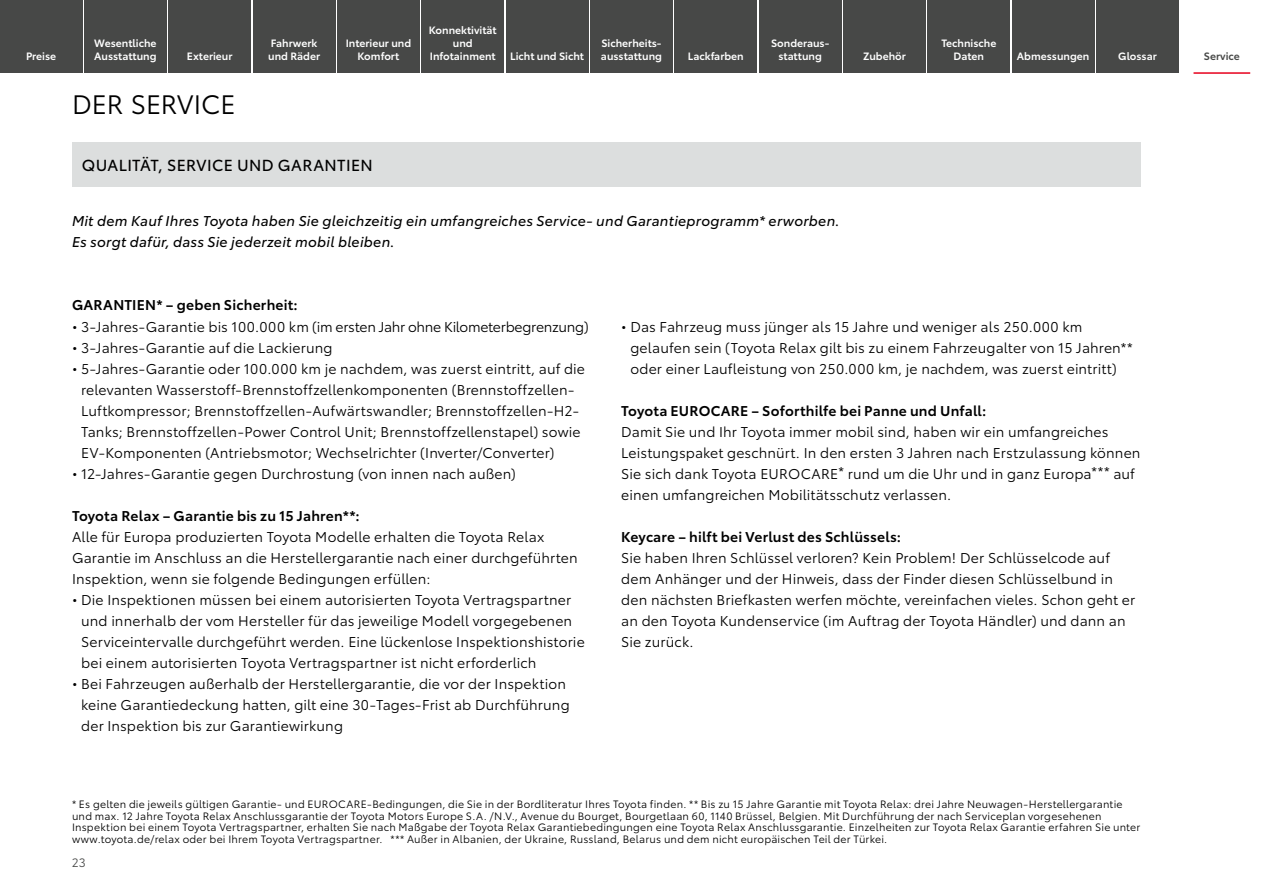
<style>
.page{position:relative;width:1263px;height:893px;background:#fff}
.page>*{position:absolute;margin:0;border:0;box-sizing:border-box;transform-origin:0 0}
.t1{font:26.25px "Toyota Type";letter-spacing:-.005em;color:#000}
.t2{font:15.75px "Toyota Type";letter-spacing:.025em;color:#000}
.t3{font:14.1px/21px "Toyota Type";letter-spacing:.01em;color:#000}
.t4{font:italic 14.1px/21px "Toyota Type";letter-spacing:.015em;color:#000}
.t5{font:14.1px "Toyota Type";letter-spacing:-.015em;color:#000}
.t6{font:600 14.1px "Toyota Type";letter-spacing:.015em;color:#000}
.t7{font:12px "Toyota Type";color:#474847}
.t8{font:10.5px/11.7px "Toyota Type";letter-spacing:.02em;color:#000}
._1_Verlinkung{font:600 10.5px/12.6px "Toyota Type";color:#fff;text-align:center}
._1_Verlinkung_aktuell{font:600 10.5px "Toyota Type";color:#474847}
.s1{font-weight:600}
</style>
<div class="page">
<div style="left:72px;top:142px;width:1069px;height:45px;background:#dcdede"></div>
<div style="left:0;top:0;width:82px;height:72px;background:#474847"></div>
<div style="left:84px;top:0;width:83px;height:72px;background:#474847"></div>
<div style="left:169px;top:0;width:82px;height:72px;background:#474847"></div>
<div style="left:253px;top:0;width:82px;height:72px;background:#474847"></div>
<div style="left:337px;top:0;width:83px;height:72px;background:#474847"></div>
<div style="left:422px;top:0;width:82px;height:72px;background:#474847"></div>
<div style="left:506px;top:0;width:82px;height:72px;background:#474847"></div>
<div style="left:590px;top:0;width:83px;height:72px;background:#474847"></div>
<div style="left:675px;top:0;width:82px;height:72px;background:#474847"></div>
<div style="left:759px;top:0;width:82px;height:72px;background:#474847"></div>
<div style="left:843px;top:0;width:83px;height:72px;background:#474847"></div>
<div style="left:928px;top:0;width:82px;height:72px;background:#474847"></div>
<div style="left:1012px;top:0;width:82px;height:72px;background:#474847"></div>
<div style="left:1096px;top:0;width:83px;height:72px;background:#474847"></div>
<hr style="left:1193px;top:72px;width:57px;height:2px;background:#e7001d">
<p class="_1_Verlinkung" style="left:26px;top:49px;width:32px">Preise</p>
<p class="_1_Verlinkung" style="left:94px;top:36px;width:64px;text-align:left">Wesentliche<br>Ausstattung</p>
<p class="_1_Verlinkung" style="left:187px;top:49px;width:47px">Exterieur</p>
<p class="t1" style="left:72px;top:86px;width:165px">DER SERVICE</p>
<p class="_1_Verlinkung" style="left:268px;top:36px;width:53px;text-align:left">Fahrwerk und Räder</p>
<p class="_1_Verlinkung" style="left:346px;top:36px;width:67px">Interieur und<br>Komfort</p>
<p class="t2" style="left:82px;top:153px;width:292px">QUALITÄT, SERVICE UND GARANTIEN</p>
<p class="_1_Verlinkung" style="left:429px;top:23px;width:69px">Konnektivität und<br>Infotainment</p>
<p class="_1_Verlinkung" style="left:510px;top:49px;width:75px">Licht und Sicht</p>
<p class="_1_Verlinkung" style="left:601px;top:36px;width:63px;text-align:left">Sicherheits&shy;ausstattung</p>
<p class="_1_Verlinkung" style="left:688px;top:49px;width:57px">Lackfarben</p>
<p class="_1_Verlinkung" style="left:771px;top:36px;width:60px">Sonderaus&shy;stattung</p>
<p class="t4" style="left:72px;top:209px;width:769px">Mit dem Kauf Ihres Toyota haben Sie gleichzeitig ein umfangreiches Service- und Garantieprogramm* erworben.<br>Es sorgt dafür, dass Sie jederzeit mobil bleiben.</p>
<p class="_1_Verlinkung" style="left:863px;top:49px;width:44px">Zubehör</p>
<p class="_1_Verlinkung" style="left:941px;top:36px;width:56px">Technische<br>Daten</p>
<p class="_1_Verlinkung" style="left:1017px;top:49px;width:74px">Abmessungen</p>
<p class="_1_Verlinkung" style="left:1118px;top:49px;width:40px">Glossar</p>
<p class="_1_Verlinkung_aktuell" style="left:1204px;top:48px;width:37px">Service</p>
<p class="t6" style="left:72px;top:295px;width:227px">GARANTIEN* – geben Sicherheit:</p>
<p class="t5" style="left:72px;top:316px;width:518px">• 3-Jahres-Garantie bis 100.000 km (im ersten Jahr ohne Kilometerbegrenzung)</p>
<p class="t3" style="left:72px;top:336px;width:262px">• 3-Jahres-Garantie auf die Lackierung</p>
<p class="t3" style="left:81px;top:357px;width:505px;text-indent:-9px">• 5-Jahres-Garantie oder 100.000 km je nachdem, was zuerst eintritt, auf die relevanten Wasserstoff-Brennstoffzellenkomponenten (Brennstoffzellen-Luftkompressor; Brennstoffzellen-Aufwärtswandler; Brennstoffzellen-H2- Tanks; Brennstoffzellen-Power Control Unit; Brennstoffzellenstapel) sowie EV-Komponenten (Antriebsmotor; Wechselrichter (Inverter/Converter)</p>
<p class="t3" style="left:72px;top:462px;width:445px">• 12-Jahres-Garantie gegen Durchrostung (von innen nach außen)</p>
<p class="t3" style="left:72px;top:504px;width:507px"><span class="s1">Toyota Relax – Garantie bis zu 15 Jahren**:<br></span>Alle für Europa produzierten Toyota Modelle erhalten die Toyota Relax Garantie im Anschluss an die Herstellergarantie nach einer durchgeführten Inspektion, wenn sie folgende Bedingungen erfüllen:</p>
<p class="t3" style="left:81px;top:588px;width:505px;text-indent:-9px">• Die Inspektionen müssen bei einem autorisierten Toyota Vertragspartner und innerhalb der vom Hersteller für das jeweilige Modell vorgegebenen Serviceintervalle durchgeführt werden. Eine lückenlose Inspektionshistorie bei einem autorisierten Toyota Vertragspartner ist nicht erforderlich</p>
<p class="t3" style="left:81px;top:673px;width:490px;text-indent:-9px">• Bei Fahrzeugen außerhalb der Herstellergarantie, die vor der Inspektion keine Garantiedeckung hatten, gilt eine 30-Tages-Frist ab Durchführung der Inspektion bis zur Garantiewirkung</p>
<p class="t3" style="left:630px;top:315px;width:504px;text-indent:-9px">• Das Fahrzeug muss jünger als 15 Jahre und weniger als 250.000 km gelaufen sein (Toyota Relax gilt bis zu einem Fahrzeugalter von 15 Jahren** oder einer Laufleistung von 250.000 km, je nachdem, was zuerst eintritt)</p>
<p class="t3" style="left:621px;top:399px;width:521px"><span class="s1">Toyota EUROCARE – Soforthilfe bei Panne und Unfall:<br></span>Damit Sie und Ihr Toyota immer mobil sind, haben wir ein umfangreiches Leistungspaket geschnürt. In den ersten 3 Jahren nach Erstzulassung können Sie sich dank Toyota EUROCARE* rund um die Uhr und in ganz Europa*** auf einen umfangreichen Mobilitätsschutz verlassen.</p>
<p class="t3" style="left:621px;top:525px;width:515px"><span class="s1">Keycare – hilft bei Verlust des Schlüssels:<br></span>Sie haben Ihren Schlüssel verloren? Kein Problem! Der Schlüsselcode auf dem Anhänger und der Hinweis, dass der Finder diesen Schlüsselbund in den nächsten Briefkasten werfen möchte, vereinfachen vieles. Schon geht er an den Toyota Kundenservice (im Auftrag der Toyota Händler) und dann an Sie zurück.</p>
<p class="t8" style="left:72px;top:798px;width:1070px">* Es gelten die jeweils gültigen Garantie- und EUROCARE-Bedingungen, die Sie in der Bordliteratur Ihres Toyota finden. ** Bis zu 15 Jahre Garantie mit Toyota Relax: drei Jahre Neuwagen-Herstellergarantie und max. 12 Jahre Toyota Relax Anschlussgarantie der Toyota Motors Europe S.A. /N.V., Avenue du Bourget, Bourgetlaan 60, 1140 Brüssel, Belgien. Mit Durchführung der nach Serviceplan vorgesehenen Inspektion bei einem Toyota Vertragspartner, erhalten Sie nach Maßgabe der Toyota Relax Garantiebedingungen eine Toyota Relax Anschlussgarantie. Einzelheiten zur Toyota Relax Garantie erfahren Sie unter www.toyota.de/relax oder bei Ihrem Toyota Vertragspartner. *** Außer in Albanien, der Ukraine, Russland, Belarus und dem nicht europäischen Teil der Türkei.</p>
<p class="t7" style="left:72px;top:854px;width:15px">23</p>
</div>
